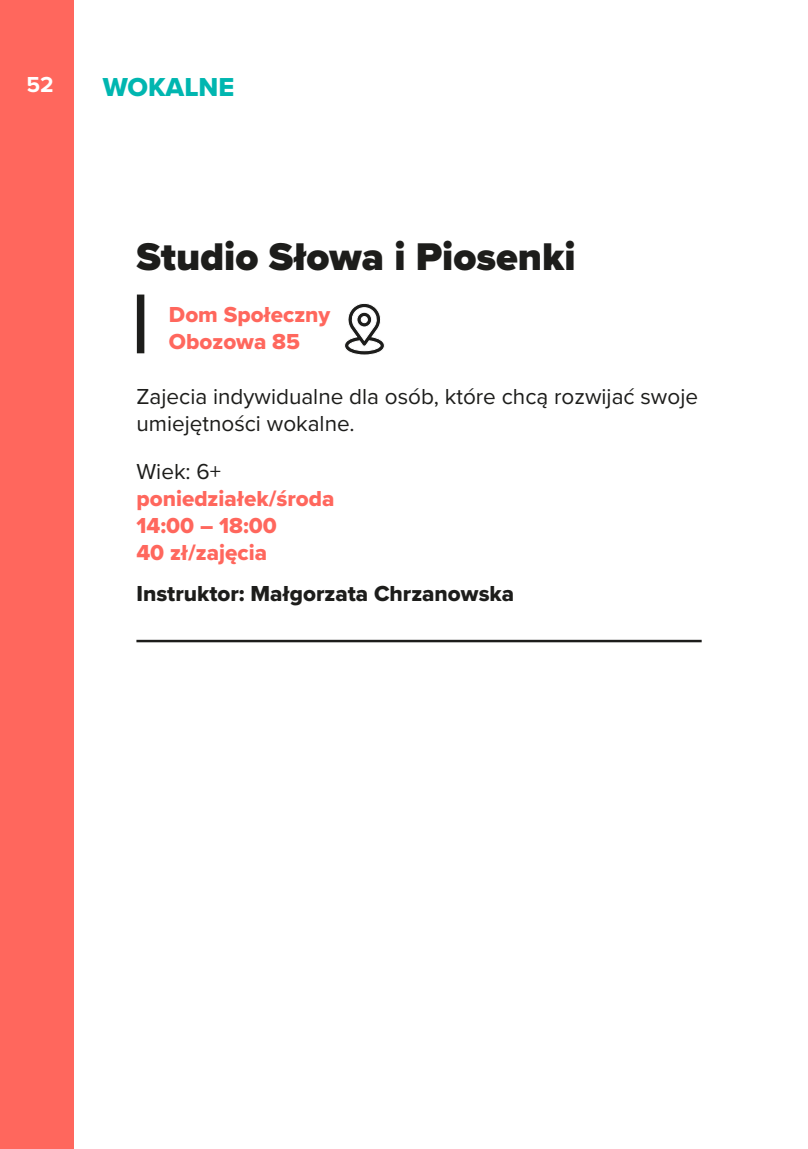
<style>
.page{position:relative;width:808px;height:1149px;background:#fff}
.page>*{position:absolute;margin:0;border:0;box-sizing:border-box;transform-origin:0 0}
.nazwa-zajec{font:900 40px "Proxima Nova";color:#1d1d1b}
.kategoria{font:27px "Proxima Nova Extrabld";color:#00b6b0}
.opis{font:22.5px/27px "Proxima Nova";color:#1d1d1b}
.instruktor{font:22.5px "Proxima Nova Extrabld";color:#1d1d1b}
.dzien{font:22.5px "Proxima Nova Extrabld";color:#ff675d}
.koszty{font:22.5px "Proxima Nova Extrabld";color:#ff675d}
.miejsce{font:22.5px "Proxima Nova Extrabld";color:#ff675d}
.godziny{font:22.5px "Proxima Nova Extrabld";color:#ff675d}
.ulica{font:22.5px "Proxima Nova Extrabld";color:#ff675d}
.t1{font:700 22.5px "Proxima Nova";color:#fff}
</style>
<div class="page">
<div style="left:0;top:0;width:74px;height:1148px;background:#ff675d"></div>
<hr style="left:136px;top:639px;width:566px;height:3px;background:#1d1d1b">
<div style="left:137px;top:294px;width:7px;height:59px;background:#1d1d1b"></div>
<svg style="left:344px;top:303px;width:41px;height:52px"></svg>
<p class="t1" style="left:26px;top:68px;width:29px">52</p>
<p class="kategoria" style="left:103px;top:67px;width:133px">WOKALNE</p>
<p class="nazwa-zajec" style="left:136px;top:227px;width:441px">Studio Słowa i Piosenki</p>
<p class="miejsce" style="left:169px;top:297px;width:163px">Dom Społeczny</p>
<p class="ulica" style="left:169px;top:324px;width:132px">Obozowa 85</p>
<p class="opis" style="left:136px;top:381px;width:563px">Zajecia indywidualne dla osób, które chcą rozwijać swoje umiejętności wokalne.</p>
<p class="opis" style="left:136px;top:456px;width:86px">Wiek: 6+</p>
<p class="dzien" style="left:136px;top:481px;width:199px">poniedziałek/środa</p>
<p class="godziny" style="left:136px;top:508px;width:142px">14:00 – 18:00</p>
<p class="koszty" style="left:136px;top:535px;width:132px">40 zł/zajęcia</p>
<p class="instruktor" style="left:136px;top:576px;width:379px">Instruktor: Małgorzata Chrzanowska</p>
</div>
